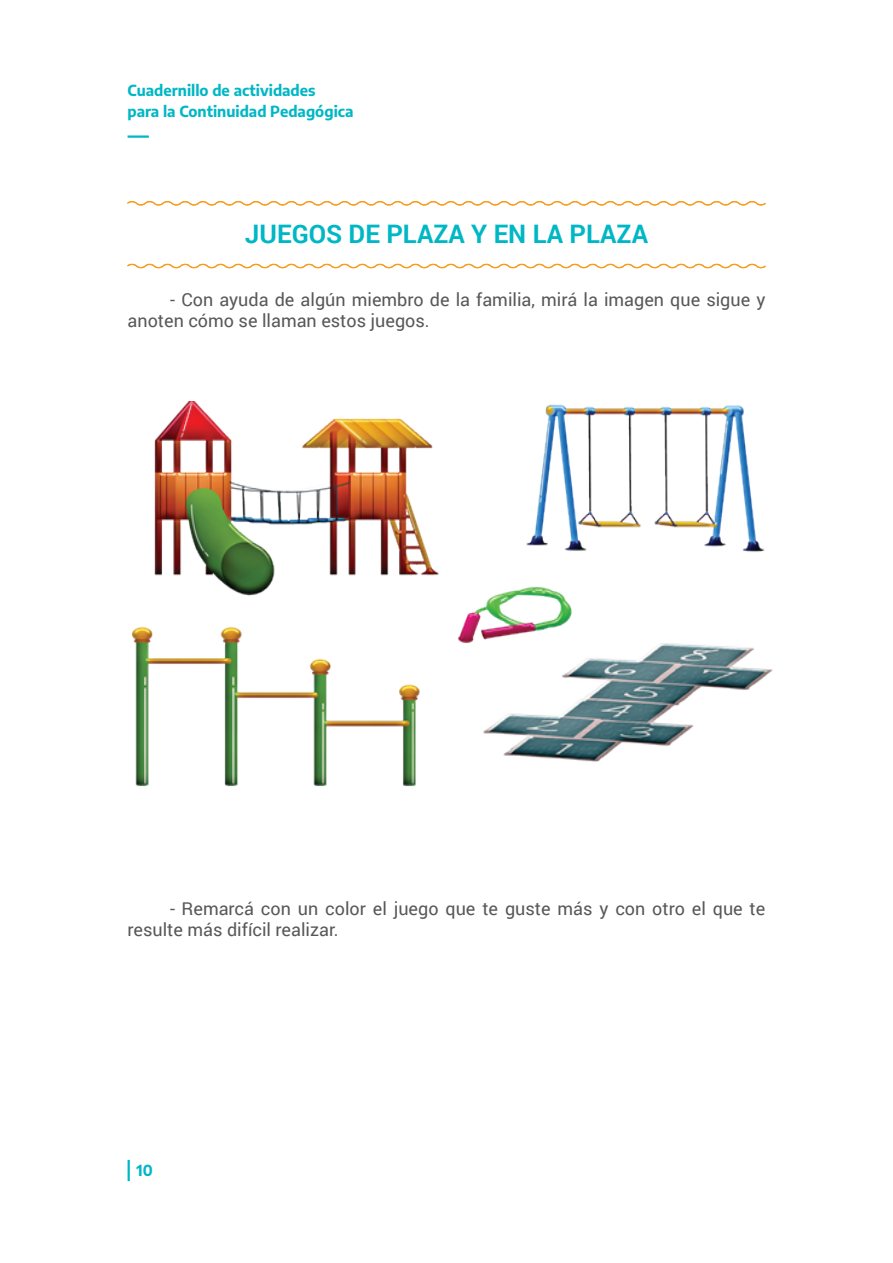
<style>
.page{position:relative;width:893px;height:1263px;background:#fff}
.page>*{position:absolute;margin:0;border:0;box-sizing:border-box;transform-origin:0 0}
.t1{font:700 25.5px "Roboto";color:#00b7c5}
.t2{font:18px/21px "Roboto";color:#57585a}
.t3{font:700 15px/21px "Encode Sans";color:#00b7c5}
</style>
<div class="page">
<hr style="left:128px;top:135px;width:21px;height:3px;background:#00b7c5">
<hr style="left:128px;top:1160px;width:2px;height:21px;background:#00b7c5">
<img style="left:131px;top:402px;width:642px;height:384px">
<svg style="left:127px;top:263px;width:639px;height:6px"></svg>
<svg style="left:127px;top:201px;width:639px;height:5px"></svg>
<p class="t3" style="left:128px;top:79px;width:227px">Cuadernillo de actividades<br>para la Continuidad Pedagógica</p>
<h1 class="t1" style="left:245px;top:216px;width:405px">JUEGOS DE PLAZA Y EN LA PLAZA</h1>
<p class="t2" style="left:128px;top:288px;width:639px;text-indent:43px">- Con ayuda de algún miembro de la familia, mirá la imagen que sigue y anoten cómo se llaman estos juegos.</p>
<p class="t2" style="left:128px;top:897px;width:639px;text-indent:43px">- Remarcá con un color el juego que te guste más y con otro el que te resulte más difícil realizar.</p>
<p class="t3" style="left:136px;top:1159px;width:18px">10</p>
</div>
